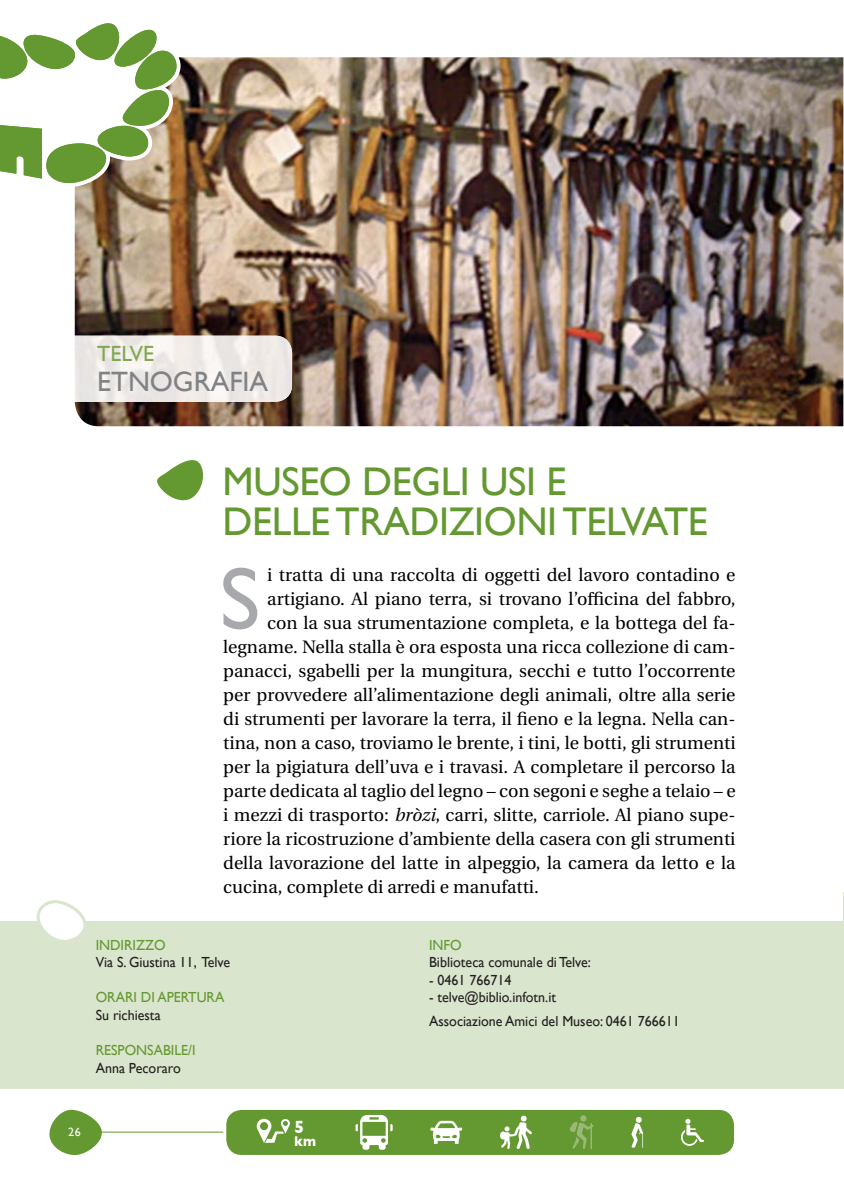
<style>
.page{position:relative;width:844px;height:1192px;background:#fff}
.page>*{position:absolute;margin:0;border:0;box-sizing:border-box;transform-origin:0 0}
.t1{font:88.4px "Gill Sans";color:#a7a9ac}
.t2{font:40px/40px "Gill Sans";letter-spacing:-.01em;color:#649830}
.t3{font:28px "Gill Sans";color:#808285}
.t4{font:22px "Gill Sans";color:#80a850}
.t5{font:18px "Heuristica";color:#000}
.t6{font:700 18px "Gill Sans";color:#fff;scale:.9 1}
.t7{font:14.6px/23.2px "Gill Sans";color:#231f20;scale:.96 1}
.t8{font:14.6px "Gill Sans";color:#649830;scale:.96 1}
.t9{font:700 14.4px "Gill Sans";color:#fff;scale:.9 1}
.t10{font:12px "Gill Sans";color:#fff}
.s1{font-style:italic}
</style>
<div class="page">
<svg style="left:843px;top:57px;width:1px;height:369px"></svg>
<img style="left:214px;top:57px;width:629px;height:369px">
<img style="left:214px;top:57px;width:78px;height:367px">
<img style="left:214px;top:336px;width:78px;height:66px">
<div style="left:0;top:921px;width:843px;height:168px;background:#dae5cd"></div>
<svg style="left:0;top:23px;width:214px;height:478px"></svg>
<hr style="left:843px;top:892px;width:1px;height:197px;background:#dae5cd">
<svg style="left:36px;top:900px;width:67px;height:256px"></svg>
<hr style="left:97px;top:1131px;width:583px;height:1px;background:#649830">
<div style="left:225px;top:1108px;width:510px;height:48px;background:#649830;border-radius:17px"></div>
<div style="left:223px;top:1107px;width:513px;height:51px;border:3px solid #fff;border-radius:17px"></div>
<svg style="left:500px;top:1115px;width:32px;height:34px"></svg>
<svg style="left:569px;top:1115px;width:24px;height:34px"></svg>
<svg style="left:631px;top:1117px;width:11px;height:31px"></svg>
<svg style="left:681px;top:1119px;width:22px;height:27px"></svg>
<svg style="left:430px;top:1121px;width:32px;height:23px"></svg>
<svg style="left:355px;top:1115px;width:37px;height:35px"></svg>
<svg style="left:256px;top:1119px;width:34px;height:24px"></svg>
<p class="t4" style="left:97px;top:341px;width:59px">TELVE</p>
<h3 class="t3" style="left:97px;top:366px;width:172px">ETNOGRAFIA</h3>
<h2 class="t2" style="left:222px;top:461px;width:486px">MUSEO DEGLI USI E<br>DELLE TRADIZIONI TELVATE</h2>
<h1 class="t1" style="left:219px;top:547px;width:42px">S</h1>
<p class="t5" style="left:267px;top:561px;width:469px">i tratta di una raccolta di oggetti del lavoro contadino e</p>
<p class="t5" style="left:267px;top:585px;width:469px">artigiano. Al piano terra, si trovano l’officina del fabbro,</p>
<p class="t5" style="left:267px;top:609px;width:469px">con la sua strumentazione completa, e la bottega del fa-</p>
<p class="t5" style="left:223px;top:633px;width:513px">legname. Nella stalla è ora esposta una ricca collezione di cam-</p>
<p class="t5" style="left:223px;top:657px;width:513px">panacci, sgabelli per la mungitura, secchi e tutto l’occorrente</p>
<p class="t5" style="left:223px;top:681px;width:513px">per provvedere all’alimentazione degli animali, oltre alla serie</p>
<p class="t5" style="left:223px;top:705px;width:513px">di strumenti per lavorare la terra, il fieno e la legna. Nella can-</p>
<p class="t5" style="left:223px;top:729px;width:513px">tina, non a caso, troviamo le brente, i tini, le botti, gli strumenti</p>
<p class="t5" style="left:223px;top:753px;width:513px">per la pigiatura dell’uva e i travasi. A completare il percorso la</p>
<p class="t5" style="left:223px;top:777px;width:513px">parte dedicata al taglio del legno – con segoni e seghe a telaio – e</p>
<p class="t5" style="left:223px;top:801px;width:513px">i mezzi di trasporto: <span class="s1">bròzi</span>, carri, slitte, carriole. Al piano supe-</p>
<p class="t5" style="left:223px;top:825px;width:513px">riore la ricostruzione d’ambiente della casera con gli strumenti</p>
<p class="t5" style="left:223px;top:849px;width:513px">della lavorazione del latte in alpeggio, la camera da letto e la</p>
<p class="t5" style="left:223px;top:873px;width:317px">cucina, complete di arredi e manufatti.</p>
<p class="t8" style="left:96px;top:936px;width:75px">INDIRIZZO</p>
<p class="t7" style="left:96px;top:950px;width:141px">Via S. Giustina 11, Telve</p>
<p class="t8" style="left:96px;top:989px;width:136px">ORARI DI APERTURA</p>
<p class="t7" style="left:96px;top:1003px;width:69px">Su richiesta</p>
<p class="t8" style="left:96px;top:1042px;width:106px">RESPONSABILE/I</p>
<p class="t7" style="left:96px;top:1056px;width:90px">Anna Pecoraro</p>
<p class="t10" style="left:68px;top:1125px;width:14px">26</p>
<p class="t6" style="left:294px;top:1116px;width:12px">5</p>
<p class="t9" style="left:294px;top:1132px;width:25px">km</p>
<p class="t8" style="left:429px;top:936px;width:35px">INFO</p>
<p class="t7" style="left:429px;top:950px;width:170px">Biblioteca comunale di Telve:</p>
<p class="t7" style="left:429px;top:968px;width:87px">- 0461 766714</p>
<p class="t7" style="left:429px;top:986px;width:262px">- telve@biblio.infotn.it<br>Associazione Amici del Museo: 0461 766611</p>
</div>
